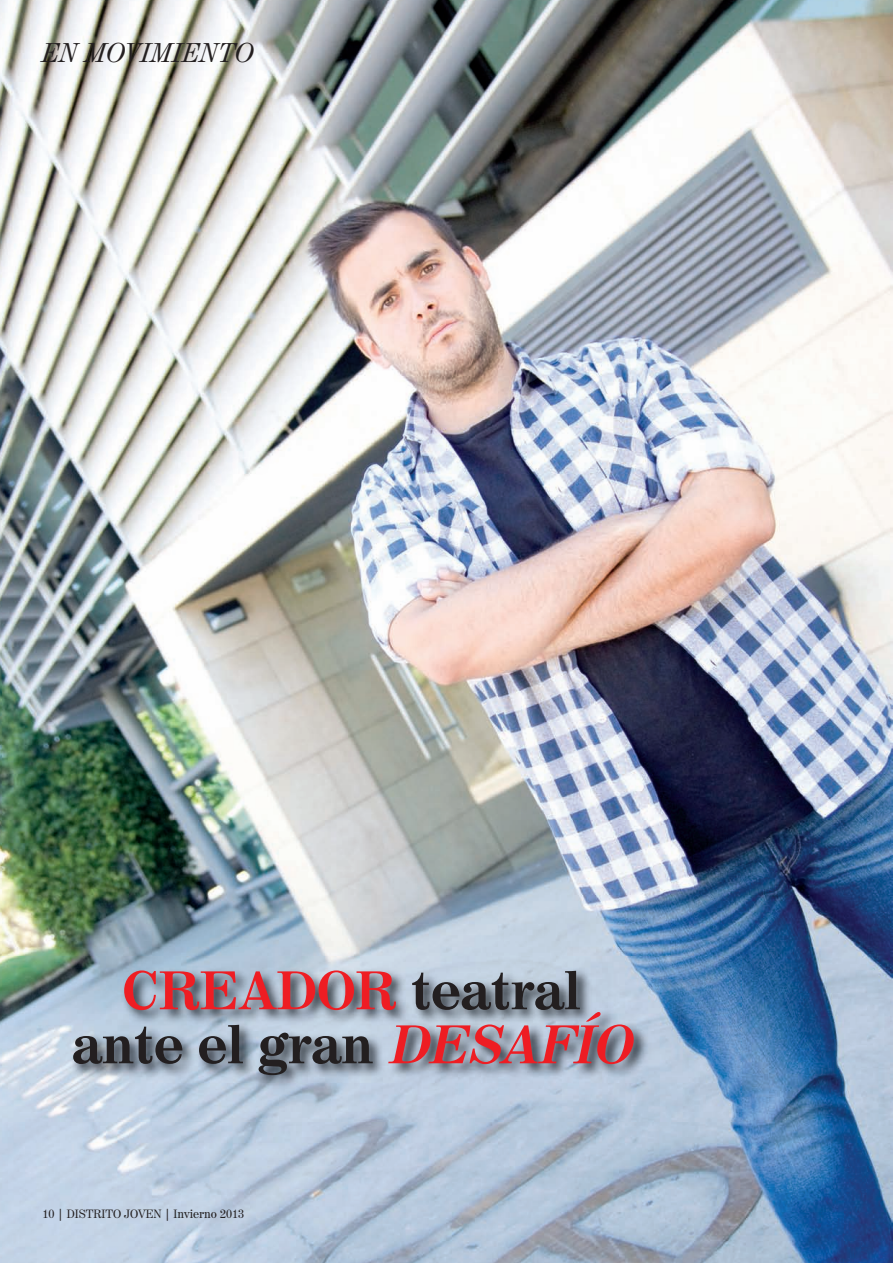
<style>
.page{position:relative;width:893px;height:1263px;background:#fff}
.page>*{position:absolute;margin:0;border:0;box-sizing:border-box;transform-origin:0 0}
.t1{font:700 54px/54px "Century 725 BT";color:#231f20;text-align:center}
.t2{font:italic 27px "Century 725 BT";color:#231f20}
.t3{font:12px "Century 725 BT";color:#231f20}
.s1{color:#ee1d23}
.s2{font-style:italic;color:#ee1d23}
</style>
<div class="page">
<img style="left:0;top:0;width:893px;height:1263px">
<img style="left:0;top:957px;width:741px;height:165px">
<p class="t2" style="left:43px;top:42px;width:213px">EN MOVIMIENTO</p>
<p class="t1" style="left:72px;top:969px;width:571px"><span class="s1">CREADOR</span> teatral ante el gran <span class="s2">DESAFÍO</span></p>
<p class="t3" style="left:43px;top:1209px;width:203px">10 | DISTRITO JOVEN | Invierno 2013</p>
</div>
